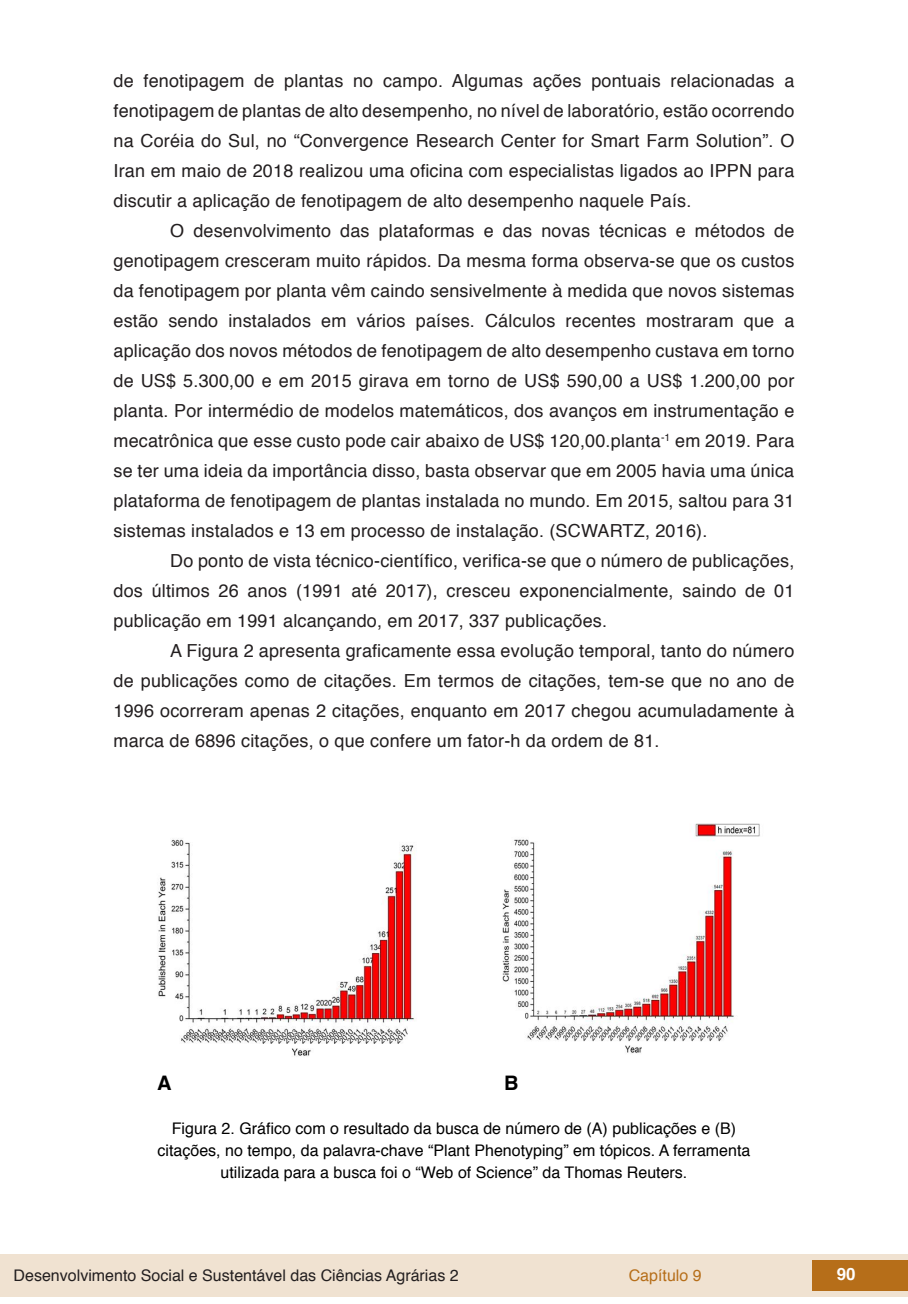
<style>
.page{position:relative;width:908px;height:1304px;background:#fff}
.page>*{position:absolute;margin:0;border:0;box-sizing:border-box;transform-origin:0 0}
.imagens_graf_tab{font:700 20px "Helvetica";color:#000}
.txt{font:18px/30px "Helvetica";letter-spacing:.01em;color:#231f20;text-align:justify}
.t1{font:700 16.8px "Helvetica";color:#fff}
.info_tab_graf_imag{font:16px/22px "Helvetica";color:#000;text-align:center}
.t2{font:16px "Helvetica";color:#231f20}
.t3{font:16px "Helvetica";color:#b66e19}
</style>
<div class="page">
<div style="left:0;top:1254px;width:906px;height:43px;background:#f0e2d1"></div>
<div style="left:812px;top:1261px;width:95px;height:30px;background:#b66e19"></div>
<img style="left:158px;top:839px;width:257px;height:217px">
<img style="left:502px;top:823px;width:258px;height:230px">
<p class="txt" style="left:113px;top:66px;width:682px">de fenotipagem de plantas no campo. Algumas ações pontuais relacionadas a fenotipagem de plantas de alto desempenho, no nível de laboratório, estão ocorrendo na Coréia do Sul, no “Convergence Research Center for Smart Farm Solution”. O Iran em maio de 2018 realizou uma oficina com especialistas ligados ao IPPN para discutir a aplicação de fenotipagem de alto desempenho naquele País.</p>
<p class="txt" style="left:113px;top:216px;width:682px;text-indent:57px">O desenvolvimento das plataformas e das novas técnicas e métodos de genotipagem cresceram muito rápidos. Da mesma forma observa-se que os custos da fenotipagem por planta vêm caindo sensivelmente à medida que novos sistemas estão sendo instalados em vários países. Cálculos recentes mostraram que a aplicação dos novos métodos de fenotipagem de alto desempenho custava em torno de US$ 5.300,00 e em 2015 girava em torno de US$ 590,00 a US$ 1.200,00 por planta. Por intermédio de modelos matemáticos, dos avanços em instrumentação e mecatrônica que esse custo pode cair abaixo de US$ 120,00.planta<sup>-1</sup> em 2019. Para se ter uma ideia da importância disso, basta observar que em 2005 havia uma única plataforma de fenotipagem de plantas instalada no mundo. Em 2015, saltou para 31 sistemas instalados e 13 em processo de instalação. (SCWARTZ, 2016).</p>
<p class="txt" style="left:113px;top:546px;width:682px;text-indent:57px">Do ponto de vista técnico-científico, verifica-se que o número de publicações, dos últimos 26 anos (1991 até 2017), cresceu exponencialmente, saindo de 01 publicação em 1991 alcançando, em 2017, 337 publicações.</p>
<p class="txt" style="left:113px;top:636px;width:682px;text-indent:57px">A Figura 2 apresenta graficamente essa evolução temporal, tanto do número de publicações como de citações. Em termos de citações, tem-se que no ano de 1996 ocorreram apenas 2 citações, enquanto em 2017 chegou acumuladamente à marca de 6896 citações, o que confere um fator-h da ordem de 81.</p>
<p class="imagens_graf_tab" style="left:157px;top:1066px;width:16px">A</p>
<p class="imagens_graf_tab" style="left:504px;top:1066px;width:16px">B</p>
<p class="info_tab_graf_imag" style="left:157px;top:1118px;width:594px">Figura 2. Gráfico com o resultado da busca de número de (A) publicações e (B) citações, no tempo, da palavra-chave “Plant Phenotyping” em tópicos. A ferramenta utilizada para a busca foi o “Web of Science” da Thomas Reuters.</p>
<p class="t2" style="left:14px;top:1263px;width:446px">Desenvolvimento Social e Sustentável das Ciências Agrárias 2</p>
<p class="t3" style="left:628px;top:1263px;width:74px">Capítulo 9</p>
<p class="t1" style="left:836px;top:1261px;width:20px">90</p>
</div>
